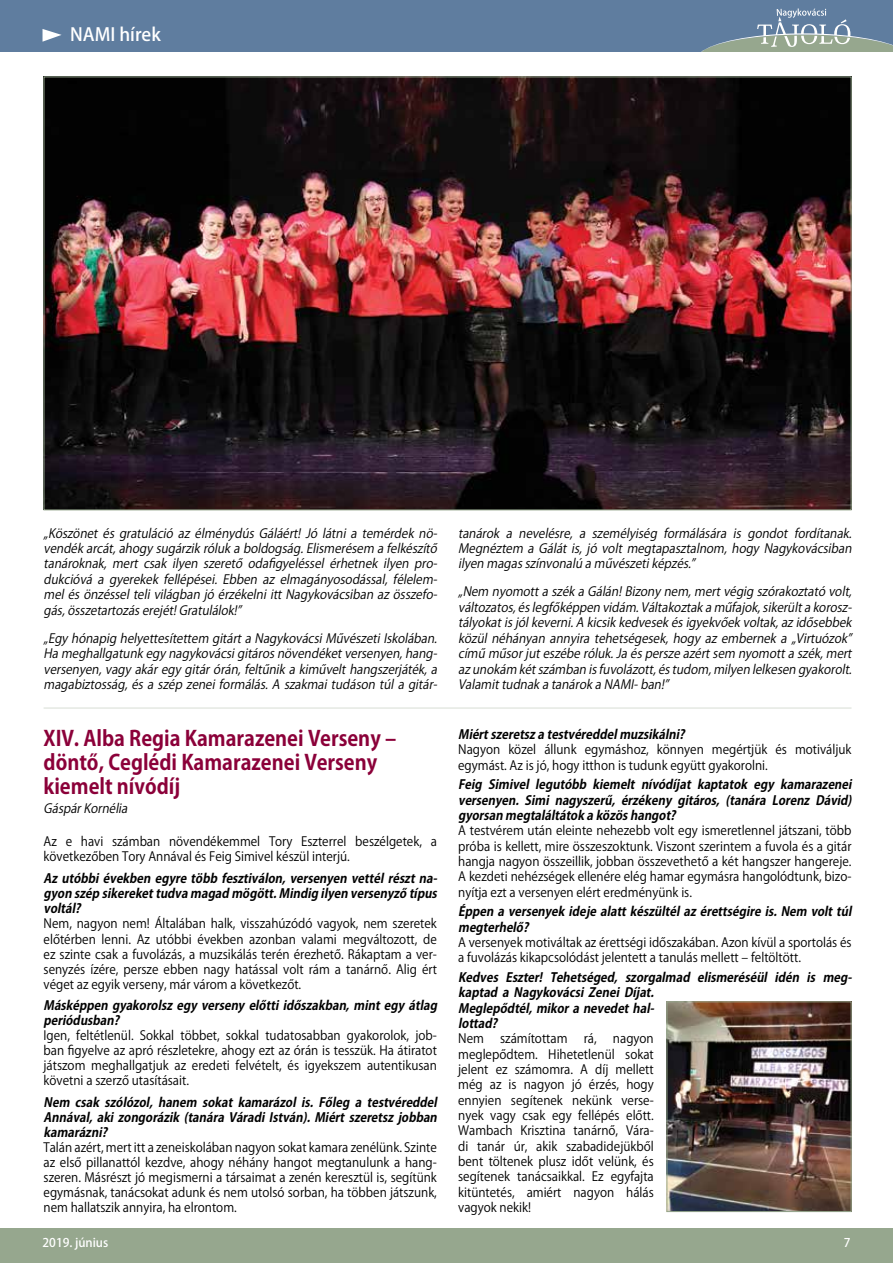
<style>
.page{position:relative;width:893px;height:1263px;background:#fff}
.page>*{position:absolute;margin:0;border:0;box-sizing:border-box;transform-origin:0 0}
.t1{font:700 21px/24px "Koz Go Pr 6 N";color:#8b0039;scale:.94 1}
.t2{font:500 18px "Koz Go Pr 6 N";color:#fff}
.t3{font:12.75px/15.3px "Koz Go Pr 6 N";color:#000;text-align:justify;scale:.94 1}
.t4{font:italic 12.75px/15.5px "Koz Go Pr 6 N";color:#000;text-align:justify;scale:.94 1}
.t5{font:italic 700 12.75px/15.3px "Koz Go Pr 6 N";color:#000;text-align:justify;scale:.94 1}
.t6{font:500 12px "Koz Go Pr 6 N";color:#fff}
</style>
<div class="page">
<div style="left:0;top:1229px;width:893px;height:34px;background:#96a78e"></div>
<div style="left:0;top:0;width:893px;height:51px;background:#5f7d9f"></div>
<svg style="left:43px;top:29px;width:19px;height:13px"></svg>
<svg style="left:702px;top:9px;width:191px;height:42px"></svg>
<img style="left:668px;top:1003px;width:181px;height:207px">
<div style="left:666px;top:1001px;width:185px;height:211px;border:1px solid #96a78e"></div>
<img style="left:46px;top:79px;width:803px;height:429px">
<hr style="left:44px;top:708px;width:807px;height:1px;background:#96a78e">
<h2 class="t2" style="left:70px;top:25px;width:92px">NAMI hírek</h2>
<p class="t4" style="left:44px;top:525px;width:424px">„Köszönet és gratuláció az élménydús Gáláért! Jó látni a temérdek nö&shy;vendékarcát,ahogysugárzikrólukaboldogság.Elismerésem afelkészítő tanároknak, mert csak ilyen szerető odafigyeléssel érhetnek ilyen pro&shy;dukcióvá a gyerekek fellépései. Ebben az elmagányosodással, félelem&shy;melésönzésseltelivilágbanjóérzékelniittNagykovácsibanazösszefo&shy;gás,összetartozáserejét!Gratulálok!”</p>
<p class="t4" style="left:44px;top:630px;width:424px">„Egyhónapighelyettesítettem gitártaNagykovácsiMűvészetiIskolában.<br>Hameghallgatunkegynagykovácsigitárosnövendéketversenyen,hang&shy;versenyen,vagyakáregygitárórán,feltűnikakiművelthangszerjáték,a magabiztosság,ésaszép zeneiformálás.A szakmaitudásontúlagitár-</p>
<h1 class="t1" style="left:44px;top:726px;width:377px">XIV. Alba Regia Kamarazenei Verseny – döntő, Ceglédi Kamarazenei Verseny kiemelt nívódíj</h1>
<p class="t4" style="left:44px;top:801px;width:95px">GáspárKornélia</p>
<p class="t3" style="left:44px;top:834px;width:420px">Az e havi számban növendékemmel Tory Eszterrel beszélgetek, a következőben Tory Annával és Feig Simivel készül interjú.</p>
<p class="t5" style="left:44px;top:871px;width:424px">Azutóbbiévekbenegyretöbbfesztiválon,versenyenvettélrésztna&shy;gyonszépsikerekettudvamagadmögött.Mindigilyenversenyzőtípus voltál?</p>
<p class="t3" style="left:44px;top:916px;width:420px">Nem, nagyon nem! Általában halk, visszahúzódó vagyok, nem szeretek előtérben lenni. Az utóbbi években azonban valami megváltozott, de ez szinte csak a fuvolázás, a muzsikálás terén érezhető. Rákaptam a ver&shy;senyzés ízére, persze ebben nagy hatással volt rám a tanárnő. Alig ért véget az egyik verseny, már várom a következőt.</p>
<p class="t5" style="left:44px;top:998px;width:424px">Másképpengyakorolszegyversenyelőttiidőszakban,mintegyátlag periódusban?</p>
<p class="t3" style="left:44px;top:1028px;width:420px">Igen, feltétlenül. Sokkal többet, sokkal tudatosabban gyakorolok, job&shy;ban figyelve az apró részletekre, ahogy ezt az órán is tesszük. Ha átiratot játszom meghallgatjuk az eredeti felvételt, és igyekszem autentikusan követni a szerző utasításait.</p>
<p class="t5" style="left:44px;top:1095px;width:424px">Nem csak szólózol, hanem sokat kamarázol is. Főleg a testvéreddel Annával,akizongorázik(tanáraVáradiIstván).Miértszeretszjobban kamarázni?</p>
<p class="t3" style="left:44px;top:1140px;width:420px">Talán azért, mert itt a zeneiskolában nagyon sokat kamara zenélünk. Szinte az első pillanattól kezdve, ahogy néhány hangot megtanulunk a hang&shy;szeren. Másrészt jó megismerni a társaimat a zenén keresztül is, segítünk egymásnak, tanácsokat adunk és nem utolsó sorban, ha többen játszunk, nem hallatszik annyira, ha elrontom.</p>
<p class="t4" style="left:458px;top:525px;width:424px">tanárok a nevelésre, a személyiség formálására is gondot fordítanak.<br>Megnéztem a Gálát is, jó volt megtapasztalnom, hogy Nagykovácsiban ilyenmagasszínvonalúaművészetiképzés.”</p>
<p class="t4" style="left:458px;top:584px;width:424px">„Nem nyomottaszékaGálán!Bizonynem,mertvégigszórakoztatóvolt, változatos,éslegfőképpenvidám.Váltakoztakaműfajok,sikerültakorosz&shy;tályokatisjólkeverni.A kicsikkedvesekésigyekvőekvoltak,azidősebbek közül néhányan annyira tehetségesek, hogy az embernek a „Virtuózok” címűműsorj uteszéberóluk.Jaésperszeazértsem nyomottaszék,mert azunokám kétszámbanisfuvolázott,éstudom,milyenlelkesengyakorolt.<br>ValamittudnakatanárokaNAMI-ban!”</p>
<p class="t5" style="left:458px;top:727px;width:247px">Miértszeretszatestvéreddelmuzsikálni?</p>
<p class="t3" style="left:458px;top:742px;width:420px">Nagyon közel állunk egymáshoz, könnyen megértjük és motiváljuk egymást. Az is jó, hogy itthon is tudunk együtt gyakorolni.</p>
<p class="t5" style="left:458px;top:777px;width:424px">Feig Simivel legutóbb kiemelt nívódíjat kaptatok egy kamarazenei versenyen. Simi nagyszerű, érzékeny gitáros, (tanára Lorenz Dávid) gyorsanmegtaláltátokaközöshangot?</p>
<p class="t3" style="left:458px;top:823px;width:420px">A testvérem után eleinte nehezebb volt egy ismeretlennel játszani, több próba is kellett, mire összeszoktunk. Viszont szerintem a fuvola és a gitár hangja nagyon összeillik, jobban összevethető a két hangszer hangereje.<br>A kezdeti nehézségek ellenére elég hamar egymásra hangolódtunk, bizo&shy;nyítja ezt a versenyen elért eredményünk is.</p>
<p class="t5" style="left:458px;top:904px;width:424px">Éppenaversenyekidejealattkészültélazérettségireis.Nem volttúl megterhelő?</p>
<p class="t3" style="left:458px;top:935px;width:420px">A versenyek motiváltak az érettségi időszakában. Azon kívül a sportolás és a fuvolázás kikapcsolódást jelentett a tanulás mellett – feltöltött.</p>
<p class="t5" style="left:458px;top:970px;width:424px;text-align:left">Kedves Eszter! Tehetséged, szorgalmad elismeréséül idén is meg&shy;kaptad a Nagykovácsi Zenei Díjat.<br>Meglepődtél,mikoranevedethal-<br>lottad?</p>
<p class="t3" style="left:458px;top:1031px;width:29px">Nem</p>
<p class="t3" style="left:500px;top:1031px;width:73px">számítottam</p>
<p class="t3" style="left:584px;top:1031px;width:15px">rá,</p>
<p class="t3" style="left:458px;top:1031px;width:210px;text-indent:155px">nagyon meglepődtem. Hihetetlenül sokat jelent ez számomra. A díj mellett még az is nagyon jó érzés, hogy ennyien segítenek nekünk verse&shy;nyek vagy csak egy fellépés előtt.<br>Wambach Krisztina tanárnő, Vára&shy;di tanár úr, akik szabadidejükből bent töltenek plusz időt velünk, és segítenek tanácsaikkal. Ez egyfajta kitüntetés, amiért nagyon hálás vagyok nekik!</p>
<p class="t6" style="left:43px;top:1236px;width:67px">2019. június</p>
<p class="t6" style="left:844px;top:1236px;width:8px">7</p>
</div>
